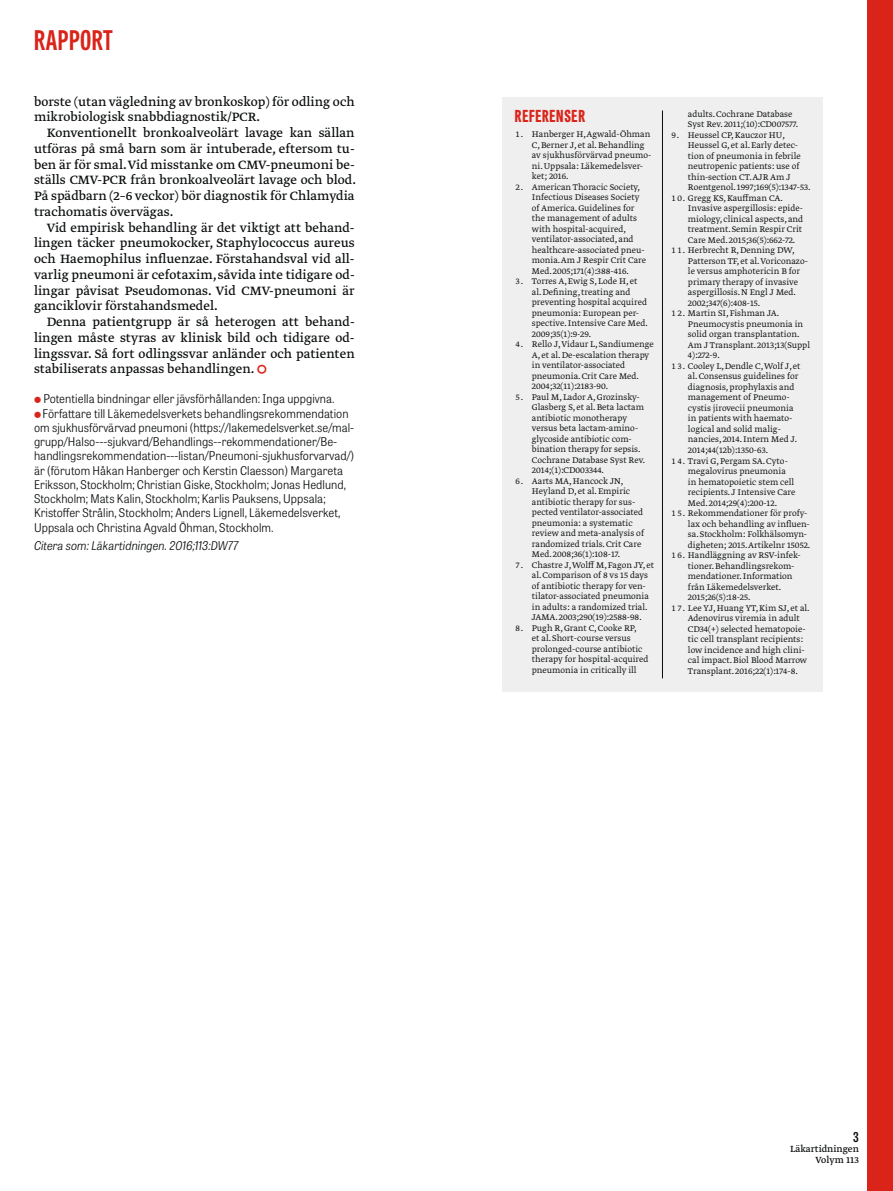
<style>
.page{position:relative;width:893px;height:1191px;background:#fff}
.page>*{position:absolute;margin:0;border:0;box-sizing:border-box;transform-origin:0 0}
.t1{font:700 27px "Tablet Gothic Compressed";letter-spacing:.02em;color:#da241a}
.t2{font:800 16.5px "Tablet Gothic Compressed";letter-spacing:.045em;color:#da241a}
.t3{font:14.25px/15.8px "Greta Text Pro Regular Min";color:#090b0c;text-align:justify}
.t4{font:600 13.5px "Tablet Gothic Condensed";color:#090b0c}
.t5{font:300 12px "Tablet Gothic Narrow";letter-spacing:.005em;color:#090b0c}
.t6{font:italic 300 12px "Tablet Gothic Narrow";color:#090b0c}
.t7{font:10.5px/10.5px "Greta Text Pro";color:#090b0c;text-align:right}
.t8{font:9.75px/10.5px "Greta Text Pro Light Min";color:#090b0c}
.s1{color:#da241a}
</style>
<div class="page">
<div style="left:867px;top:0;width:26px;height:1191px;background:#da241a"></div>
<div style="left:502px;top:97px;width:321px;height:594px;background:#efefef"></div>
<hr style="left:662px;top:110px;width:1px;height:568px;background:#090b0c">
<h1 class="t1" style="left:34px;top:22px;width:80px">RAPPORT</h1>
<h3 class="t3" style="left:34px;top:94px;width:322px">borste (utan vägledning av bronkoskop) för odling och mikrobiologisk snabbdiagnostik/PCR.</h3>
<p class="t3" style="left:34px;top:125px;width:324px;text-indent:13px">Konventionellt bronkoalveolärt lavage kan sällan utföras på små barn som är intuberade, eftersom tu&shy;ben är för smal. Vid misstanke om CMV-pneumoni be&shy;ställs CMV-PCR från bronkoalveolärt lavage och blod.<br>På spädbarn (2–6 veckor) bör diagnostik för Chlamydia trachomatis övervägas.</p>
<p class="t3" style="left:34px;top:220px;width:322px;text-indent:13px">Vid empirisk behandling är det viktigt att behand&shy;lingen täcker pneumokocker, Staphylococcus aureus och Haemophilus influenzae. Förstahandsval vid all&shy;varlig pneumoni är cefotaxim, såvida inte tidigare od&shy;lingar påvisat Pseudomonas. Vid CMV-pneumoni är ganciklovir förstahandsmedel.</p>
<h3 class="t3" style="left:34px;top:314px;width:322px;text-indent:13px">Denna patientgrupp är så heterogen att behand&shy;lingen måste styras av klinisk bild och tidigare od&shy;lingssvar. Så fort odlingssvar anländer och patienten stabiliserats anpassas behandlingen. <span class="s1">▲</span></h3>
<p class="t5" style="left:43px;top:391px;width:293px">Potentiella bindningar eller jävsförhållanden: Inga uppgivna.</p>
<p class="t5" style="left:43px;top:405px;width:308px">Författare till Läkemedelsverkets behandlingsrekommendation</p>
<p class="t5" style="left:34px;top:419px;width:322px">om sjukhusförvärvad pneumoni (https://lakemedelsverket.se/mal-</p>
<p class="t5" style="left:34px;top:434px;width:305px">grupp/Halso---sjukvard/Behandlings--rekommendationer/Be-</p>
<p class="t5" style="left:34px;top:448px;width:322px">handlingsrekommendation---listan/Pneumoni-sjukhusforvarvad/)</p>
<p class="t5" style="left:34px;top:462px;width:311px">är (förutom Håkan Hanberger och Kerstin Claesson) Margareta</p>
<p class="t5" style="left:34px;top:476px;width:313px">Eriksson, Stockholm; Christian Giske, Stockholm; Jonas Hedlund,</p>
<p class="t5" style="left:34px;top:491px;width:293px">Stockholm; Mats Kalin, Stockholm; Karlis Pauksens, Uppsala;</p>
<p class="t5" style="left:34px;top:505px;width:308px">Kristoffer Strålin, Stockholm; Anders Lignell, Läkemedelsverket,</p>
<p class="t5" style="left:34px;top:519px;width:241px">Uppsala och Christina Agvald Öhman, Stockholm.</p>
<p class="t6" style="left:34px;top:537px;width:206px">Citera som: Läkartidningen. 2016;113:DW77</p>
<h2 class="t2" style="left:515px;top:105px;width:72px">REFERENSER</h2>
<p class="t8" style="left:532px;top:129px;width:121px;text-indent:-17px">1. Hanberger H, Agwald-Öhman<br>C, Berner J, et al. Behandling av sjukhusförvärvad pneumo&shy;ni. Uppsala: Läkemedelsver&shy;ket; 2016.</p>
<p class="t8" style="left:532px;top:182px;width:116px;text-indent:-17px">2. American Thoracic Society,<br>Infectious Diseases Society of America. Guidelines for the management of adults with hospital-acquired, ventilator-associated, and healthcare-associated pneu&shy;monia. Am J Respir Crit Care<br>Med. 2005;171(4):388-416.</p>
<p class="t8" style="left:532px;top:276px;width:117px;text-indent:-17px">3. Torres A, Ewig S, Lode H, et al. Defining, treating and preventing hospital acquired pneumonia: European per&shy;spective. Intensive Care Med.<br>2009;35(1):9-29.</p>
<p class="t8" style="left:532px;top:339px;width:123px;text-indent:-17px">4. Rello J, Vidaur L, Sandiumenge<br>A, et al. De-escalation therapy in ventilator-associated pneumonia. Crit Care Med.<br>2004;32(11):2183-90.</p>
<p class="t8" style="left:532px;top:392px;width:115px;text-indent:-17px">5. Paul M, Lador A, Grozinsky-<br>Glasberg S, et al. Beta lactam antibiotic monotherapy versus beta lactam-amino&shy;glycoside antibiotic com&shy;bination therapy for sepsis.<br>Cochrane Database Syst Rev.<br>2014;(1):CD003344.</p>
<p class="t8" style="left:532px;top:476px;width:114px;text-indent:-17px">6. Aarts MA, Hancock JN,<br>Heyland D, et al. Empiric antibiotic therapy for sus&shy;pected ventilator-associated pneumonia: a systematic review and meta-analysis of randomized trials. Crit Care<br>Med. 2008;36(1):108-17.</p>
<p class="t8" style="left:532px;top:560px;width:124px;text-indent:-17px">7. Chastre J, Wolff M, Fagon JY, et al. Comparison of 8 vs 15 days of antibiotic therapy for ven&shy;tilator-associated pneumonia in adults: a randomized trial.<br>JAMA. 2003;290(19):2588-98.</p>
<p class="t8" style="left:532px;top:623px;width:118px;text-indent:-17px">8. Pugh R, Grant C, Cooke RP,<br>et al. Short-course versus prolonged-course antibiotic therapy for hospital-acquired pneumonia in critically ill</p>
<p class="t8" style="left:688px;top:109px;width:112px">adults. Cochrane Database<br>Syst Rev. 2011;(10):CD007577.</p>
<p class="t8" style="left:688px;top:130px;width:124px;text-indent:-17px">9. Heussel CP, Kauczor HU,<br>Heussel G, et al. Early detec&shy;tion of pneumonia in febrile neutropenic patients: use of thin-section CT. AJR Am J<br>Roentgenol. 1997;169(5):1347-53.</p>
<p class="t8" style="left:688px;top:193px;width:117px;text-indent:-17px">10. Gregg KS, Kauffman CA.<br>Invasive aspergillosis: epide&shy;miology, clinical aspects, and treatment. Semin Respir Crit<br>Care Med. 2015;36(5):662-72.</p>
<p class="t8" style="left:688px;top:246px;width:122px;text-indent:-17px">11. Herbrecht R, Denning DW,<br>Patterson TF, et al. Voriconazo&shy;le versus amphotericin B for primary therapy of invasive aspergillosis. N Engl J Med.<br>2002;347(6):408-15.</p>
<p class="t8" style="left:688px;top:309px;width:124px;text-indent:-17px">12. Martin SI, Fishman JA.<br>Pneumocystis pneumonia in solid organ transplantation.<br>Am J Transplant. 2013;13(Suppl<br>4):272-9.</p>
<p class="t8" style="left:688px;top:361px;width:114px;text-indent:-17px">13. Cooley L, Dendle C, Wolf J, et al. Consensus guidelines for diagnosis, prophylaxis and management of Pneumo&shy;cystis jirovecii pneumonia in patients with haemato&shy;logical and solid malig&shy;nancies, 2014. Intern Med J.<br>2014;44(12b):1350-63.</p>
<p class="t8" style="left:688px;top:456px;width:109px;text-indent:-17px">14. Travi G, Pergam SA. Cyto&shy;megalovirus pneumonia in hematopoietic stem cell recipients. J Intensive Care<br>Med. 2014;29(4):200-12.</p>
<p class="t8" style="left:688px;top:508px;width:124px;text-indent:-17px">15. Rekommendationer för profy&shy;lax och behandling av influen&shy;sa. Stockholm: Folkhälsomyn&shy;digheten; 2015. Artikelnr 15052.</p>
<p class="t8" style="left:688px;top:550px;width:114px;text-indent:-17px">16. Handläggning av RSV-infek&shy;tioner. Behandlingsrekom&shy;mendationer. Information från Läkemedelsverket.<br>2015;26(5):18-25.</p>
<p class="t8" style="left:688px;top:603px;width:123px;text-indent:-17px">17. Lee YJ, Huang YT, Kim SJ, et al.<br>Adenovirus viremia in adult<br>CD34(+) selected hematopoie&shy;tic cell transplant recipients: low incidence and high clini&shy;cal impact. Biol Blood Marrow<br>Transplant. 2016;22(1):174-8.</p>
<h3 class="t4" style="left:853px;top:1127px;width:7px">3</h3>
<p class="t7" style="left:790px;top:1144px;width:70px">Läkartidningen<br>Volym 113</p>
</div>
